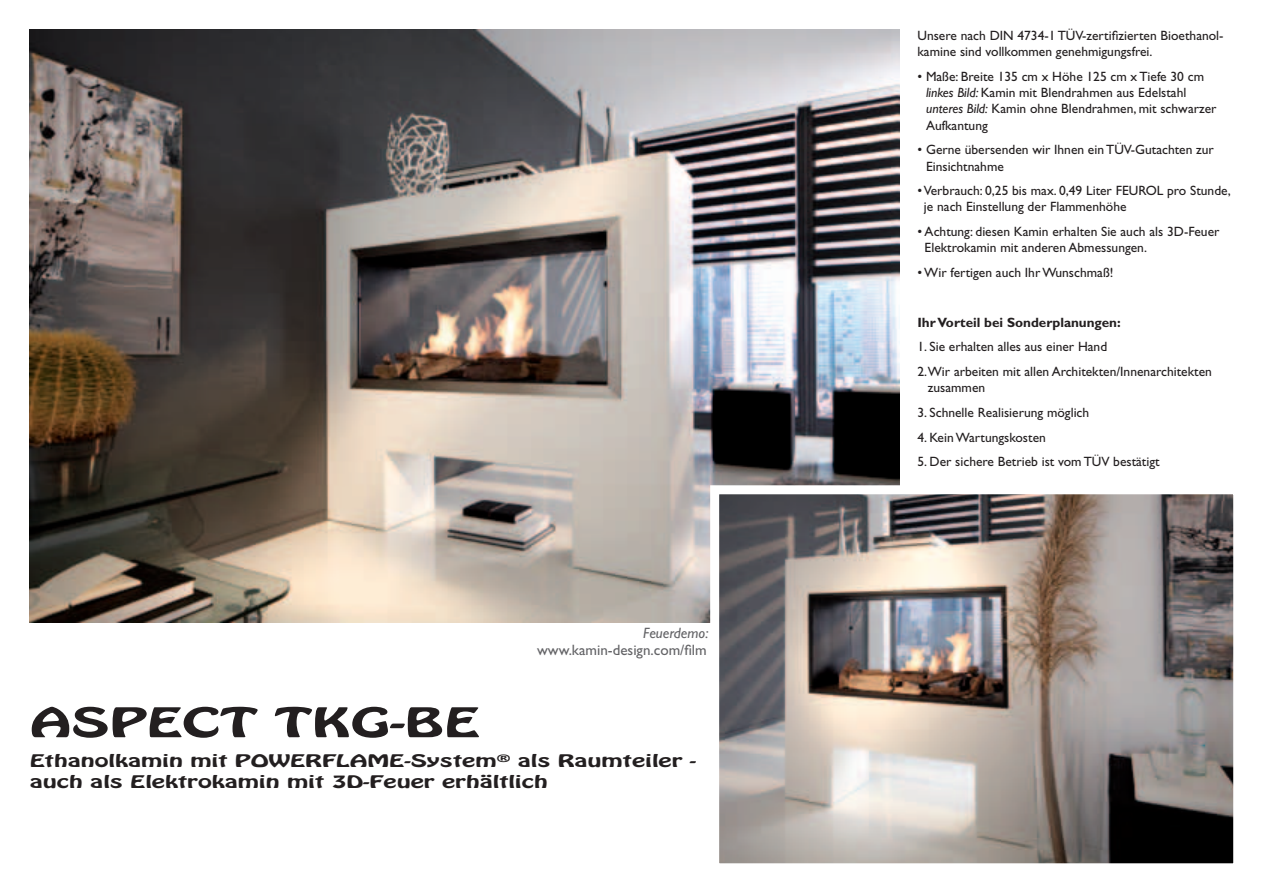
<style>
.page{position:relative;width:1263px;height:893px;background:#fff}
.page>*{position:absolute;margin:0;border:0;box-sizing:border-box;transform-origin:0 0}
.t1{font:36px "Hobo Std";color:#231f20;scale:1.65 1}
.t2{font:15.3px/21px "Hobo Std";color:#231f20;scale:1.65 1}
.t3{font:15px "Gill Sans";color:#636366}
.t4{font:italic 15px "Gill Sans";color:#636366}
.t5{font:13.5px/16.2px "Gill Sans";color:#231f20}
.t6{font:700 13.5px "Gill Sans";color:#231f20}
.s1{font-style:italic}
</style>
<div class="page">
<img style="left:30px;top:30px;width:870px;height:592px">
<img style="left:720px;top:495px;width:512px;height:367px">
<div style="left:710px;top:485px;width:532px;height:387px;border:9px solid #fff"></div>
<p class="t4" style="left:643px;top:624px;width:66px">Feuerdemo:</p>
<p class="t3" style="left:537px;top:642px;width:171px">www.kamin-design.com/film</p>
<h1 class="t1" style="left:30px;top:698px;width:274px">ASPECT TKG-BE</h1>
<p class="t2" style="left:30px;top:751px;width:405px">Ethanolkamin mit POWERFLAME-System<sup>®</sup> als Raumteiler - auch als Elektrokamin mit 3D-Feuer erhältlich</p>
<p class="t5" style="left:917px;top:27px;width:308px">Unsere nach DIN 4734-1 TÜV-zertifizierten Bioethanol&shy;kamine sind vollkommen genehmigungsfrei.</p>
<p class="t5" style="left:926px;top:68px;width:292px;text-indent:-9px">• Maße: Breite 135 cm x Höhe 125 cm x Tiefe 30 cm <span class="s1">linkes Bild:</span> Kamin mit Blendrahmen aus Edelstahl <span class="s1">unteres Bild:</span> Kamin ohne Blendrahmen, mit schwarzer Aufkantung</p>
<p class="t5" style="left:926px;top:142px;width:289px;text-indent:-9px">• Gerne übersenden wir Ihnen ein TÜV-Gutachten zur<br>Einsichtnahme</p>
<p class="t5" style="left:924px;top:183px;width:308px;text-indent:-7px">• Verbrauch: 0,25 bis max. 0,49 Liter FEUROL pro Stunde, je nach Einstellung der Flammenhöhe</p>
<p class="t5" style="left:925px;top:223px;width:296px;text-indent:-7px">• Achtung: diesen Kamin erhalten Sie auch als 3D-Feuer<br>Elektrokamin mit anderen Abmessungen.</p>
<p class="t5" style="left:917px;top:264px;width:197px">• Wir fertigen auch Ihr Wunschmaß!</p>
<p class="t6" style="left:917px;top:314px;width:205px">Ihr Vorteil bei Sonderplanungen:</p>
<p class="t5" style="left:917px;top:334px;width:296px;line-height:24.8px">1. Sie erhalten alles aus einer Hand<br>2.Wir arbeiten mit allen Architekten/Innenarchitekten</p>
<p class="t5" style="left:928px;top:379px;width:59px">zusammen</p>
<p class="t5" style="left:917px;top:404px;width:173px">3. Schnelle Realisierung möglich</p>
<p class="t5" style="left:917px;top:429px;width:130px">4. Kein Wartungskosten</p>
<p class="t5" style="left:917px;top:454px;width:244px">5. Der sichere Betrieb ist vom TÜV bestätigt</p>
</div>
